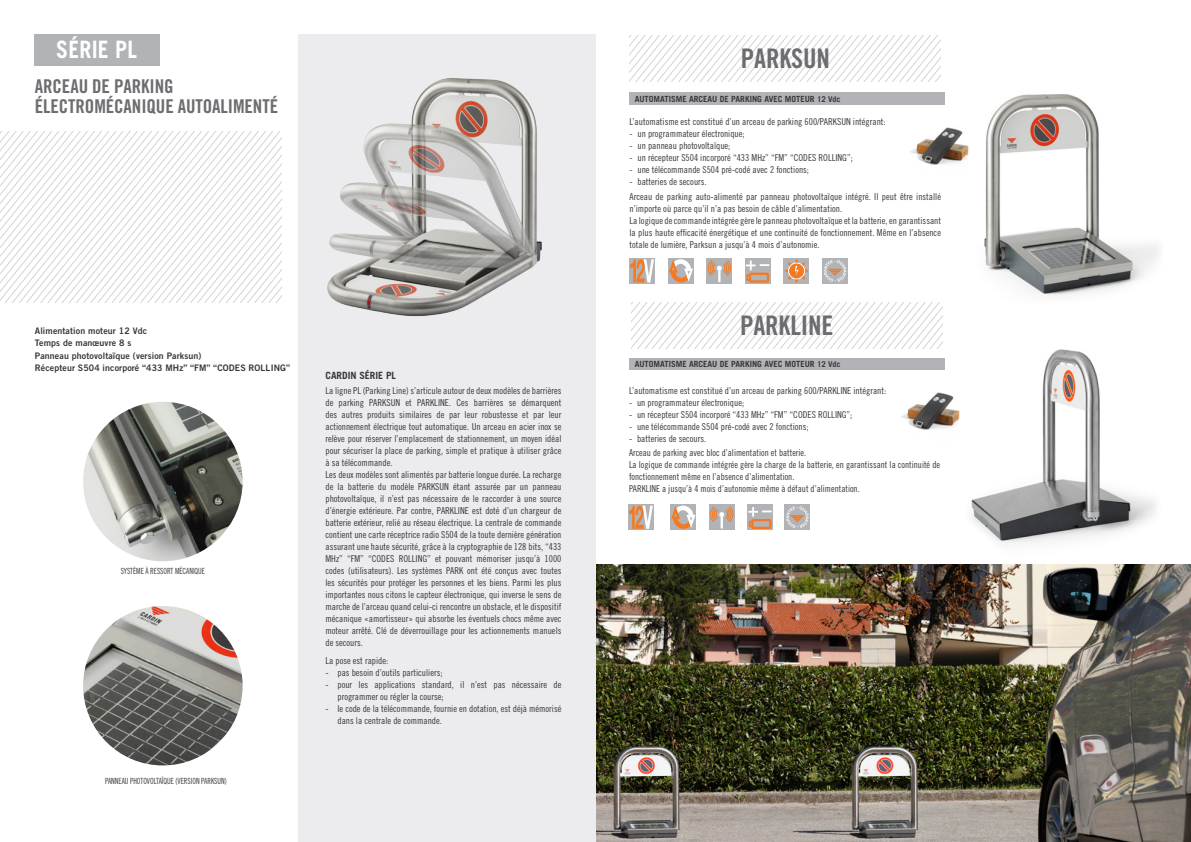
<style>
.page{position:relative;width:1191px;height:842px;background:#fff}
.page>*{position:absolute;margin:0;border:0;box-sizing:border-box;transform-origin:0 0}
.t1{font:27px "Trade Gothic LT Std Bd Cn 20";letter-spacing:-.005em;color:#6c6d70}
.t2{font:700 24px "Trade Gothic LT Std";letter-spacing:.01em;color:#fff;scale:.9 1}
.t3{font:19px/20px "Trade Gothic LT Std Bd Cn 20";letter-spacing:-.005em;color:#6c6d70}
.t4{font:700 10px "Trade Gothic LT Std";color:#383839}
.t5{font:9.5px/12px "Trade Gothic LT Std Cn 18";color:#383839}
.t6{font:9px "Trade Gothic LT Std Bd 2";letter-spacing:.015em;color:#383839}
.t7{font:700 8.5px "Trade Gothic LT Std";color:#383839}
.t8{font:8.5px "Trade Gothic LT Std Cn 18";color:#383839;scale:.85 1}
.s1{font-size:8px}
</style>
<div class="page">
<svg style="left:0;top:132px;width:282px;height:171px"></svg>
<div style="left:298px;top:34px;width:297px;height:808px;background:#ececee"></div>
<img style="left:327px;top:78px;width:215px;height:238px">
<img style="left:83px;top:402px;width:160px;height:159px;border-radius:80px">
<img style="left:910px;top:127px;width:59px;height:38px">
<img style="left:901px;top:392px;width:59px;height:38px">
<img style="left:83px;top:606px;width:160px;height:159px;border-radius:80px">
<svg style="left:747px;top:504px;width:26px;height:26px"></svg>
<div style="left:751px;top:519px;width:20px;height:10px;border:2px solid #f47921"></div>
<svg style="left:748px;top:507px;width:23px;height:21px"></svg>
<svg style="left:670px;top:504px;width:26px;height:26px"></svg>
<div style="left:709px;top:504px;width:25px;height:26px;background:#b2b3b7"></div>
<svg style="left:710px;top:506px;width:24px;height:22px"></svg>
<svg style="left:628px;top:504px;width:26px;height:26px"></svg>
<svg style="left:629px;top:506px;width:24px;height:23px"></svg>
<div style="left:784px;top:504px;width:26px;height:26px;background:#b2b3b7"></div>
<svg style="left:786px;top:506px;width:22px;height:22px"></svg>
<img style="left:971px;top:349px;width:185px;height:195px">
<img style="left:984px;top:94px;width:175px;height:202px">
<svg style="left:629px;top:35px;width:311px;height:46px"></svg>
<div style="left:745px;top:258px;width:25px;height:26px;background:#b2b3b7"></div>
<div style="left:749px;top:273px;width:20px;height:10px;border:2px solid #f47921"></div>
<svg style="left:746px;top:261px;width:23px;height:21px"></svg>
<svg style="left:668px;top:258px;width:26px;height:26px"></svg>
<div style="left:706px;top:258px;width:26px;height:26px;background:#b2b3b7"></div>
<svg style="left:707px;top:260px;width:24px;height:22px"></svg>
<svg style="left:629px;top:258px;width:26px;height:26px"></svg>
<svg style="left:630px;top:259px;width:24px;height:23px"></svg>
<div style="left:822px;top:258px;width:26px;height:26px;background:#b2b3b7"></div>
<svg style="left:823px;top:260px;width:23px;height:22px"></svg>
<div style="left:783px;top:258px;width:26px;height:26px;background:#b2b3b7"></div>
<svg style="left:784px;top:259px;width:24px;height:24px"></svg>
<svg style="left:631px;top:302px;width:311px;height:46px"></svg>
<img style="left:596px;top:564px;width:595px;height:278px">
<div style="left:629px;top:93px;width:315px;height:12px;background:#b2b3b7"></div>
<div style="left:629px;top:358px;width:315px;height:11px;background:#b2b3b7"></div>
<div style="left:34px;top:34px;width:125px;height:31px;background:#b2b3b7"></div>
<p class="t2" style="left:56px;top:35px;width:91px">SÉRIE PL</p>
<p class="t3" style="left:35px;top:77px;width:245px">ARCEAU DE PARKING<br>ÉLECTROMÉCANIQUE AUTOALIMENTÉ</p>
<p class="t6" style="left:35px;top:325px;width:114px">Alimentation moteur 12 Vdc</p>
<p class="t6" style="left:35px;top:338px;width:98px">Temps de manœuvre 8 s</p>
<p class="t6" style="left:35px;top:350px;width:168px">Panneau photovoltaïque (version Parksun)</p>
<p class="t6" style="left:35px;top:362px;width:257px">Récepteur S504 incorporé “433 MHz” “FM” “CODES ROLLING”</p>
<p class="t8" style="left:121px;top:566px;width:101px">SYSTÈME À RESSORT MÉCANIQUE</p>
<p class="t8" style="left:105px;top:776px;width:145px">PANNEAU PHOTOVOLTAÏQUE (VERSION PARKSUN)</p>
<p class="t4" style="left:325px;top:369px;width:72px">CARDIN SÉRIE PL</p>
<p class="t5" style="left:325px;top:385px;width:237px;text-align:justify">La ligne PL (Parking Line) s’articule autour de deux modèles de barrières de parking PARKSUN et PARKLINE. Ces barrières se démarquent des autres produits similaires de par leur robustesse et par leur actionnement électrique tout automatique. Un arceau en acier inox se relève pour réserver l’emplacement de stationnement, un moyen idéal pour sécuriser la place de parking, simple et pratique à utiliser grâce à sa télécommande.</p>
<p class="t5" style="left:325px;top:469px;width:237px;text-align:justify">Les deux modèles sont alimentés par batterie longue durée. La recharge de la batterie du modèle PARKSUN étant assurée par un panneau photovoltaïque, il n’est pas nécessaire de le raccorder à une source d’énergie extérieure. Par contre, PARKLINE est doté d’un chargeur de batterie extérieur, relié au réseau électrique. La centrale de commande contient une carte réceptrice radio S504 de la toute dernière génération assurant une haute sécurité, grâce à la cryptographie de 128 bits, “433<br>MHz” “FM” “CODES ROLLING” et pouvant mémoriser jusqu’à 1000 codes (utilisateurs). Les systèmes PARK ont été conçus avec toutes les sécurités pour protéger les personnes et les biens. Parmi les plus importantes nous citons le capteur électronique, qui inverse le sens de marche de l’arceau quand celui-ci rencontre un obstacle, et le dispositif mécanique «amortisseur» qui absorbe les éventuels chocs même avec moteur arrêté. Clé de déverrouillage pour les actionnements manuels de secours.</p>
<p class="t5" style="left:325px;top:654px;width:64px">La pose est rapide:</p>
<p class="t5" style="left:325px;top:666px;width:118px">- pas besoin d’outils particuliers;</p>
<p class="t5" style="left:337px;top:678px;width:225px;text-indent:-12px">- pour les applications standard, il n’est pas nécessaire de programmer ou régler la course;</p>
<p class="t5" style="left:337px;top:702px;width:225px;text-indent:-12px">- le code de la télécommande, fournie en dotation, est déjà mémorisé dans la centrale de commande.</p>
<p class="t1" style="left:741px;top:42px;width:91px">PARKSUN</p>
<p class="t7" style="left:634px;top:94px;width:207px">AUTOMATISME ARCEAU DE PARKING AVEC MOTEUR <span class="s1">12 Vdc</span></p>
<p class="t5" style="left:629px;top:116px;width:258px">L’automatisme est constitué d’un arceau de parking 600/PARKSUN intégrant:</p>
<p class="t5" style="left:629px;top:128px;width:117px">- un programmateur électronique;</p>
<p class="t5" style="left:629px;top:140px;width:102px">- un panneau photovoltaïque;</p>
<p class="t5" style="left:629px;top:152px;width:225px">- un récepteur S504 incorporé “433 MHz” “FM” “CODES ROLLING”;</p>
<p class="t5" style="left:629px;top:164px;width:181px">- une télécommande S504 pré-codé avec 2 fonctions;</p>
<p class="t5" style="left:629px;top:176px;width:79px">- batteries de secours.</p>
<p class="t5" style="left:629px;top:190px;width:313px">Arceau de parking auto-alimenté par panneau photovoltaïque intégré. Il peut être installé n’importe où parce qu’il n’a pas besoin de câble d’alimentation.</p>
<p class="t5" style="left:629px;top:214px;width:313px;text-align:justify">La logique de commande intégrée gère le panneau photovoltaïque et la batterie, en garantissant la plus haute efficacité énergétique et une continuité de fonctionnement. Même en l’absence totale de lumière, Parksun a jusqu’à 4 mois d’autonomie.</p>
<p class="t1" style="left:740px;top:309px;width:95px">PARKLINE</p>
<p class="t7" style="left:634px;top:359px;width:207px">AUTOMATISME ARCEAU DE PARKING AVEC MOTEUR <span class="s1">12 Vdc</span></p>
<p class="t5" style="left:629px;top:384px;width:259px">L’automatisme est constitué d’un arceau de parking 600/PARKLINE intégrant:</p>
<p class="t5" style="left:629px;top:396px;width:117px">- un programmateur électronique;</p>
<p class="t5" style="left:629px;top:408px;width:225px">- un récepteur S504 incorporé “433 MHz” “FM” “CODES ROLLING”;</p>
<p class="t5" style="left:629px;top:420px;width:181px">- une télécommande S504 pré-codé avec 2 fonctions;</p>
<p class="t5" style="left:629px;top:432px;width:79px">- batteries de secours.</p>
<p class="t5" style="left:629px;top:447px;width:179px">Arceau de parking avec bloc d’alimentation et batterie.</p>
<p class="t5" style="left:629px;top:459px;width:312px">La logique de commande intégrée gère la charge de la batterie, en garantissant la continuité de fonctionnement même en l’absence d’alimentation.</p>
<p class="t5" style="left:629px;top:483px;width:232px">PARKLINE a jusqu’à 4 mois d’autonomie même à défaut d’alimentation.</p>
</div>
